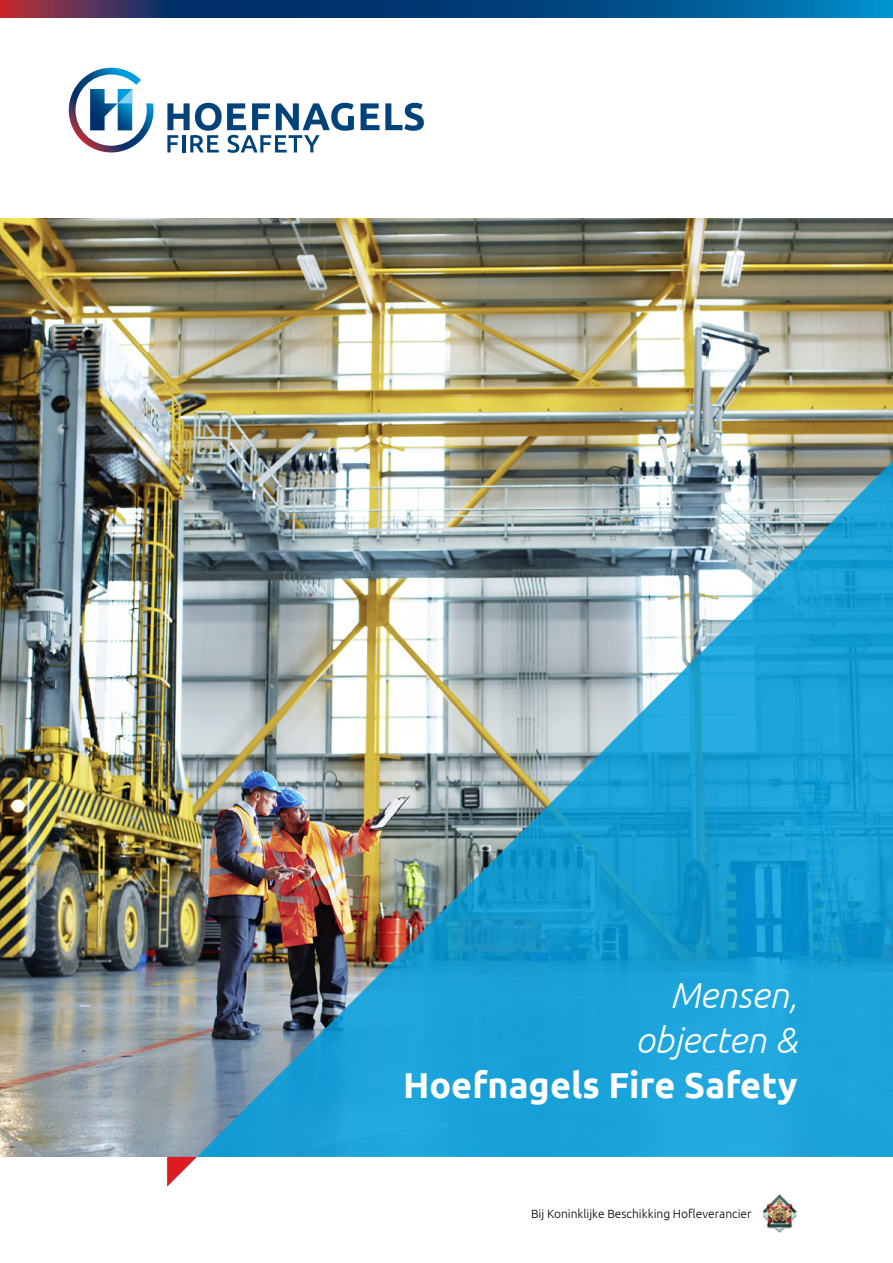
<style>
.page{position:relative;width:893px;height:1263px;background:#fff}
.page>*{position:absolute;margin:0;border:0;box-sizing:border-box;transform-origin:0 0}
.t1{font:700 36px "Ubuntu";color:#fff}
.t2{font:italic 300 36px "Ubuntu";color:#fff}
.Info_1{font:300 12px "Ubuntu";color:#000}
</style>
<div class="page">
<img style="left:0;top:219px;width:893px;height:938px">
<svg style="left:167px;top:1157px;width:30px;height:30px"></svg>
<img style="left:197px;top:389px;width:696px;height:768px">
<svg style="left:69px;top:68px;width:85px;height:84px"></svg>
<svg style="left:167px;top:103px;width:187px;height:50px"></svg>
<svg style="left:361px;top:103px;width:18px;height:27px"></svg>
<svg style="left:385px;top:103px;width:39px;height:28px"></svg>
<img style="left:762px;top:1194px;width:35px;height:38px">
<svg style="left:0;top:0;width:893px;height:17px;background:#12477d"></svg>
<p class="t2" style="left:670px;top:973px;width:129px">Mensen,</p>
<p class="t2" style="left:636px;top:1018px;width:163px">objecten &amp;</p>
<p class="t1" style="left:403px;top:1063px;width:396px">Hoefnagels Fire Safety</p>
<p class="Info_1" style="left:531px;top:1207px;width:222px">Bij Koninklijke Beschikking Hofleverancier</p>
</div>
